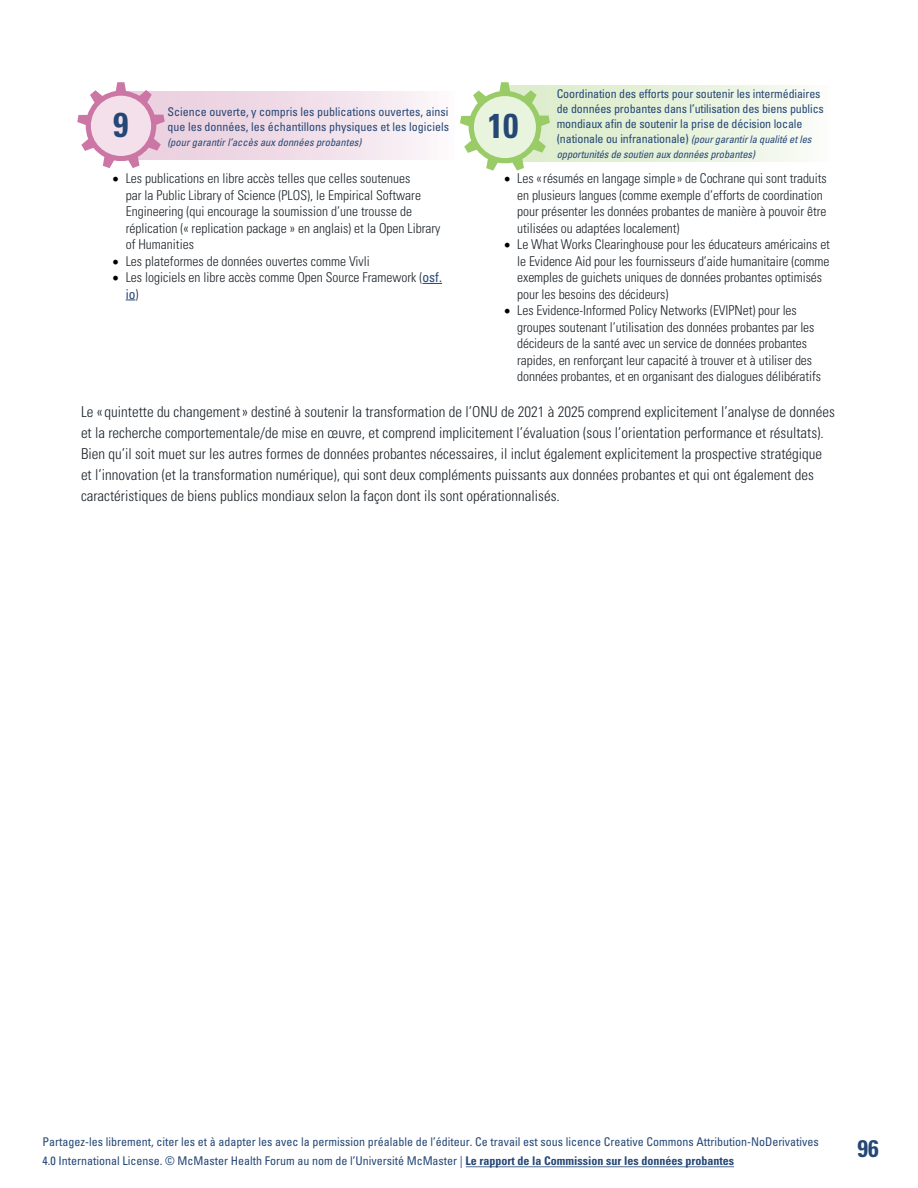
<style>
.page{position:relative;width:918px;height:1188px;background:#fff}
.page>*{position:absolute;margin:0;border:0;box-sizing:border-box;transform-origin:0 0}
.t1{font:700 condensed 34.5px "Univers";color:#254776}
.t2{font:700 condensed 24px "Univers";color:#254776}
.t3{font:300 condensed 15px/21px "Univers";color:#1e252b}
.t4{font:300 condensed 13.5px/16.5px "Univers";letter-spacing:-.005em;color:#1e252b}
.t5{font:condensed 12px/15px "Univers";color:#254776}
.t6{font:italic condensed 10.5px "Univers";letter-spacing:-.01em;color:#254776}
.s1{font-family:"Minion Pro";font-weight:400;font-stretch:normal;font-size:18px;color:#000}
.s2{font-weight:400;color:#254776}
.s3{font-style:italic;font-size:10.5px}
.s4{font-weight:700}
</style>
<div class="page">
<svg style="left:423px;top:283px;width:19px;height:1px"></svg>
<svg style="left:77px;top:82px;width:88px;height:86px"></svg>
<div style="left:91px;top:96px;width:60px;height:60px;background:#f4e0ea;border-radius:50%"></div>
<svg style="left:460px;top:82px;width:90px;height:89px"></svg>
<div style="left:474px;top:96px;width:62px;height:62px;background:#e8f4dd;border-radius:50%"></div>
<hr style="left:466px;top:1166px;width:268px;height:1px;background:#254776">
<h1 class="t1" style="left:113px;top:103px;width:17px">9</h1>
<p class="t5" style="left:167px;top:104px;width:283px">Science ouverte, y compris les publications ouvertes, ainsi que les données, les échantillons physiques et les logiciels</p>
<p class="t6" style="left:167px;top:136px;width:196px">(pour garantir l’accès aux données probantes)</p>
<p class="t4" style="left:126px;top:170px;width:316px;text-indent:-14px"><span class="s1">•</span> Les publications en libre accès telles que celles soutenues<br>par la Public Library of Science (PLOS), le Empirical Software Engineering (qui encourage la soumission d’une trousse de réplication (« replication package » en anglais) et la Open Library of Humanities</p>
<p class="t4" style="left:112px;top:253px;width:259px"><span class="s1">•</span> Les plateformes de données ouvertes comme Vivli</p>
<p class="t4" style="left:126px;top:269px;width:318px;text-indent:-14px"><span class="s1">•</span> Les logiciels en libre accès comme Open Source Framework (<span class="s2">osf. io</span>)</p>
<h1 class="t1" style="left:488px;top:104px;width:32px">10</h1>
<p class="t5" style="left:557px;top:86px;width:269px">Coordination des efforts pour soutenir les intermédiaires de données probantes dans l’utilisation des biens publics mondiaux afin de soutenir la prise de décision locale (nationale ou infranationale) <span class="s3">(pour garantir la qualité et les</span></p>
<p class="t6" style="left:557px;top:148px;width:200px">opportunités de soutien aux données probantes)</p>
<p class="t4" style="left:517px;top:170px;width:311px;text-indent:-14px"><span class="s1">•</span> Les «résumés en langage simple » de Cochrane qui sont traduits en plusieurs langues (comme exemple d’efforts de coordination pour présenter les données probantes de manière à pouvoir être utilisées ou adaptées localement)</p>
<p class="t4" style="left:517px;top:236px;width:314px;text-indent:-14px"><span class="s1">•</span> Le What Works Clearinghouse pour les éducateurs américains et le Evidence Aid pour les fournisseurs d’aide humanitaire (comme exemples de guichets uniques de données probantes optimisés pour les besoins des décideurs)</p>
<p class="t4" style="left:517px;top:302px;width:305px;text-indent:-14px"><span class="s1">•</span> Les Evidence-Informed Policy Networks (EVIPNet) pour les groupes soutenant l’utilisation des données probantes par les décideurs de la santé avec un service de données probantes rapides, en renforçant leur capacité à trouver et à utiliser des données probantes, et en organisant des dialogues délibératifs</p>
<p class="t3" style="left:81px;top:401px;width:756px">Le « quintette du changement» destiné à soutenir la transformation de l’ONU de 2021 à 2025 comprend explicitement l’analyse de données et la recherche comportementale/de mise en œuvre, et comprend implicitement l’évaluation (sous l’orientation performance et résultats).<br>Bien qu’il soit muet sur les autres formes de données probantes nécessaires, il inclut également explicitement la prospective stratégique et l’innovation (et la transformation numérique), qui sont deux compléments puissants aux données probantes et qui ont également des caractéristiques de biens publics mondiaux selon la façon dont ils sont opérationnalisés.</p>
<p class="t5" style="left:43px;top:1133px;width:778px;line-height:18.3px">Partagez-les librement, citer les et à adapter les avec la permission préalable de l’éditeur. Ce travail est sous licence Creative Commons Attribution-NoDerivatives<br>4.0 International License. © McMaster Health Forum au nom de l’Université McMaster | <span class="s4">Le rapport de la Commission sur les données probantes</span></p>
<h2 class="t2" style="left:858px;top:1134px;width:23px">96</h2>
</div>
